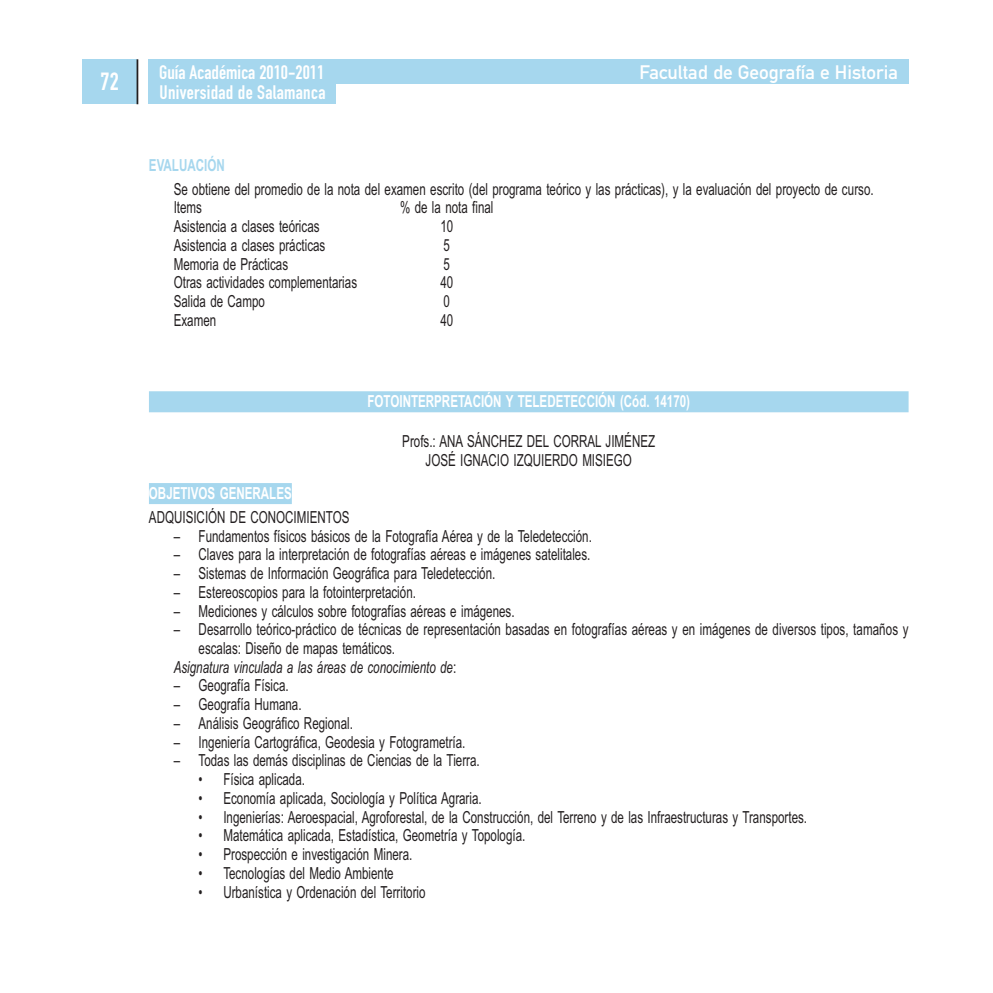
<style>
.page{position:relative;width:993px;height:993px;background:#fff}
.page>*{position:absolute;margin:0;border:0;box-sizing:border-box;transform-origin:0 0}
.t1{font:24.5px "DIN Engschrift Alternate";color:#fff}
.t2{font:19.25px "DIN Engschrift Alternate";letter-spacing:.01em;color:#fff}
.t3{font:19.25px "DIN Mittelschrift";color:#fff}
.t4{font:16.62px/18.7px "Arial Narrow";color:#231f20;scale:.85 1}
.t5{font:700 16.62px "Arial Narrow";color:#fff;scale:.85 1}
.t6{font:italic 16.62px "Arial Narrow";color:#231f20;scale:.85 1}
.t7{font:700 16.62px "Arial Narrow";color:#a6d7ee;scale:.85 1}
.s1{font-style:normal}
</style>
<div class="page">
<div style="left:149px;top:391px;width:759px;height:21px;background:#a6d7ee"></div>
<div style="left:149px;top:483px;width:143px;height:21px;background:#a6d7ee"></div>
<div style="left:82px;top:59px;width:55px;height:45px;background:#a6d7ee"></div>
<hr style="left:136px;top:59px;width:2px;height:45px;background:#231f20">
<div style="left:148px;top:59px;width:760px;height:25px;background:#a6d7ee"></div>
<div style="left:148px;top:83px;width:187px;height:21px;background:#a6d7ee"></div>
<h1 class="t1" style="left:101px;top:73px;width:20px">72</h1>
<p class="t2" style="left:159px;top:66px;width:166px">Guía Académica 2010-2011</p>
<p class="t3" style="left:639px;top:66px;width:260px">Facultad de Geografía e Historia</p>
<p class="t2" style="left:159px;top:85px;width:167px">Universidad de Salamanca</p>
<p class="t7" style="left:149px;top:159px;width:91px">EVALUACIÓN</p>
<p class="t4" style="left:174px;top:181px;width:824px">Se obtiene del promedio de la nota del examen escrito (del programa teórico y las prácticas), y la evaluación del proyecto de curso.<br>Items</p>
<p class="t4" style="left:400px;top:200px;width:111px">% de la nota final</p>
<p class="t4" style="left:174px;top:218px;width:173px">Asistencia a clases teóricas</p>
<p class="t4" style="left:440px;top:218px;width:17px">10</p>
<p class="t4" style="left:174px;top:237px;width:180px">Asistencia a clases prácticas</p>
<p class="t4" style="left:443px;top:237px;width:9px">5</p>
<p class="t4" style="left:174px;top:256px;width:136px">Memoria de Prácticas</p>
<p class="t4" style="left:443px;top:256px;width:9px">5</p>
<p class="t4" style="left:174px;top:275px;width:217px">Otras actividades complementarias</p>
<p class="t4" style="left:440px;top:275px;width:17px">40</p>
<p class="t4" style="left:174px;top:293px;width:109px">Salida de Campo</p>
<p class="t4" style="left:443px;top:293px;width:9px">0</p>
<p class="t4" style="left:174px;top:312px;width:52px">Examen</p>
<p class="t4" style="left:440px;top:312px;width:17px">40</p>
<p class="t5" style="left:367px;top:395px;width:381px">FOTOINTERPRETACIÓN Y TELEDETECCIÓN (Cód. 14170)</p>
<p class="t4" style="left:402px;top:433px;width:299px;text-align:center">Profs.: ANA SÁNCHEZ DEL CORRAL JIMÉNEZ<br>JOSÉ IGNACIO IZQUIERDO MISIEGO</p>
<p class="t5" style="left:149px;top:487px;width:169px">OBJETIVOS GENERALES</p>
<p class="t4" style="left:149px;top:509px;width:237px">ADQUISICIÓN DE CONOCIMIENTOS</p>
<p class="t4" style="left:174px;top:528px;width:493px">– Fundamentos físicos básicos de la Fotografía Aérea y de la Teledetección.</p>
<p class="t4" style="left:174px;top:546px;width:491px">– Claves para la interpretación de fotografías aéreas e imágenes satelitales.</p>
<p class="t4" style="left:174px;top:565px;width:380px">– Sistemas de Información Geográfica para Teledetección.</p>
<p class="t4" style="left:174px;top:584px;width:286px">– Estereoscopios para la fotointerpretación.</p>
<p class="t4" style="left:174px;top:602px;width:402px">– Mediciones y cálculos sobre fotografías aéreas e imágenes.</p>
<p class="t4" style="left:174px;top:621px;width:865px">– Desarrollo teórico-práctico de técnicas de representación basadas en fotografías aéreas y en imágenes de diversos tipos, tamaños y</p>
<p class="t4" style="left:198px;top:640px;width:233px">escalas: Diseño de mapas temáticos.</p>
<p class="t6" style="left:174px;top:660px;width:334px">Asignatura vinculada a las áreas de conocimiento de<span class="s1">:</span></p>
<p class="t4" style="left:174px;top:677px;width:137px">– Geografía Física.</p>
<p class="t4" style="left:174px;top:696px;width:152px">– Geografía Humana.</p>
<p class="t4" style="left:174px;top:715px;width:212px">– Análisis Geográfico Regional.</p>
<p class="t4" style="left:174px;top:733px;width:344px">– Ingeniería Cartográfica, Geodesia y Fotogrametría.</p>
<p class="t4" style="left:174px;top:752px;width:361px">– Todas las demás disciplinas de Ciencias de la Tierra.</p>
<p class="t4" style="left:198px;top:771px;width:127px">• Física aplicada.</p>
<p class="t4" style="left:198px;top:790px;width:334px">• Economía aplicada, Sociología y Política Agraria.</p>
<p class="t4" style="left:198px;top:808px;width:717px">• Ingenierías: Aeroespacial, Agroforestal, de la Construcción, del Terreno y de las Infraestructuras y Transportes.</p>
<p class="t4" style="left:198px;top:827px;width:386px">• Matemática aplicada, Estadística, Geometría y Topología.</p>
<p class="t4" style="left:198px;top:846px;width:253px">• Prospección e investigación Minera.</p>
<p class="t4" style="left:198px;top:864px;width:231px">• Tecnologías del Medio Ambiente</p>
<p class="t4" style="left:198px;top:883px;width:268px">• Urbanística y Ordenación del Territorio</p>
</div>
